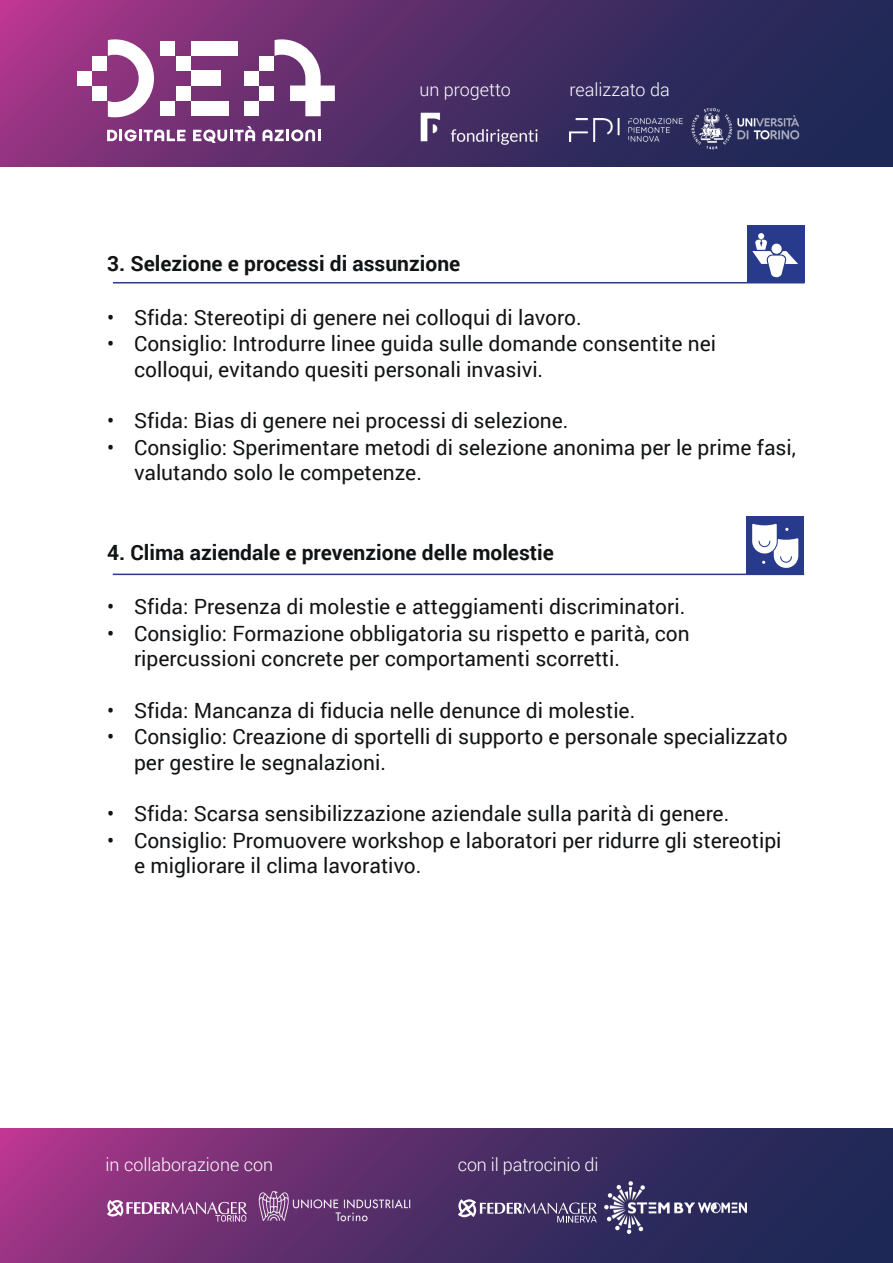
<style>
.page{position:relative;width:893px;height:1263px;background:#fff}
.page>*{position:absolute;margin:0;border:0;box-sizing:border-box;transform-origin:0 0}
.t1{font:21px/25.2px "Roboto";color:#111315}
.t2{font:700 21px "Roboto";color:#111315}
.t3{font:300 18px "Roboto";color:#fff}
</style>
<div class="page">
<svg style="left:0;top:0;width:893px;height:166px;background:#532d69"></svg>
<svg style="left:108px;top:39px;width:46px;height:78px"></svg>
<div style="left:92px;top:56px;width:15px;height:15px;background:#fff"></div>
<div style="left:77px;top:71px;width:15px;height:15px;background:#fff"></div>
<div style="left:92px;top:86px;width:15px;height:15px;background:#fff"></div>
<div style="left:259px;top:56px;width:15px;height:15px;background:#fff"></div>
<div style="left:244px;top:71px;width:15px;height:15px;background:#fff"></div>
<div style="left:259px;top:86px;width:15px;height:15px;background:#fff"></div>
<div style="left:176px;top:56px;width:15px;height:15px;background:#fff"></div>
<div style="left:160px;top:41px;width:15px;height:15px;background:#fff"></div>
<div style="left:176px;top:86px;width:15px;height:15px;background:#fff"></div>
<div style="left:160px;top:101px;width:15px;height:15px;background:#fff"></div>
<div style="left:244px;top:101px;width:15px;height:15px;background:#fff"></div>
<div style="left:191px;top:101px;width:38px;height:15px;background:#fff"></div>
<div style="left:191px;top:41px;width:46px;height:15px;background:#fff"></div>
<div style="left:191px;top:71px;width:30px;height:15px;background:#fff"></div>
<svg style="left:275px;top:39px;width:60px;height:77px"></svg>
<svg style="left:107px;top:130px;width:78px;height:11px"></svg>
<svg style="left:193px;top:126px;width:62px;height:17px"></svg>
<svg style="left:262px;top:130px;width:58px;height:11px"></svg>
<img style="left:409px;top:105px;width:39px;height:42px">
<img style="left:451px;top:126px;width:88px;height:19px">
<svg style="left:0;top:1129px;width:893px;height:134px;background:#552d69"></svg>
<img style="left:247px;top:1178px;width:177px;height:55px">
<img style="left:107px;top:1200px;width:140px;height:22px">
<img style="left:605px;top:1181px;width:141px;height:52px">
<svg style="left:456px;top:1199px;width:141px;height:23px;background:#695b83"></svg>
<img style="left:569px;top:118px;width:113px;height:23px">
<img style="left:687px;top:104px;width:117px;height:48px">
<hr style="left:113px;top:282px;width:691px;height:1px;background:#273a8b">
<div style="left:746px;top:225px;width:58px;height:58px;background:#273a8b"></div>
<svg style="left:752px;top:233px;width:46px;height:44px"></svg>
<hr style="left:113px;top:574px;width:691px;height:1px;background:#273a8b">
<div style="left:746px;top:516px;width:58px;height:58px;background:#273a8b"></div>
<svg style="left:752px;top:524px;width:46px;height:44px"></svg>
<p class="t3" style="left:419px;top:77px;width:93px">un progetto</p>
<p class="t3" style="left:569px;top:77px;width:102px">realizzato da</p>
<p class="t2" style="left:107px;top:249px;width:355px">3. Selezione e processi di assunzione</p>
<p class="t1" style="left:107px;top:304px;width:476px">• Sfida: Stereotipi di genere nei colloqui di lavoro.</p>
<p class="t1" style="left:134px;top:330px;width:584px;text-indent:-27px">• Consiglio: Introdurre linee guida sulle domande consentite nei colloqui, evitando quesiti personali invasivi.</p>
<p class="t1" style="left:107px;top:408px;width:463px">• Sfida: Bias di genere nei processi di selezione.</p>
<p class="t1" style="left:134px;top:434px;width:663px;text-indent:-27px">• Consiglio: Sperimentare metodi di selezione anonima per le prime fasi, valutando solo le competenze.</p>
<p class="t2" style="left:107px;top:538px;width:448px">4. Clima aziendale e prevenzione delle molestie</p>
<p class="t1" style="left:107px;top:593px;width:580px">• Sfida: Presenza di molestie e atteggiamenti discriminatori.</p>
<p class="t1" style="left:134px;top:620px;width:557px;text-indent:-27px">• Consiglio: Formazione obbligatoria su rispetto e parità, con ripercussioni concrete per comportamenti scorretti.</p>
<p class="t1" style="left:107px;top:697px;width:530px">• Sfida: Mancanza di fiducia nelle denunce di molestie.</p>
<p class="t1" style="left:134px;top:723px;width:655px;text-indent:-27px">• Consiglio: Creazione di sportelli di supporto e personale specializzato per gestire le segnalazioni.</p>
<p class="t1" style="left:107px;top:801px;width:624px">• Sfida: Scarsa sensibilizzazione aziendale sulla parità di genere.</p>
<p class="t1" style="left:134px;top:827px;width:649px;text-indent:-27px">• Consiglio: Promuovere workshop e laboratori per ridurre gli stereotipi e migliorare il clima lavorativo.</p>
<p class="t3" style="left:106px;top:1152px;width:169px">in collaborazione con</p>
<p class="t3" style="left:458px;top:1152px;width:142px">con il patrocinio di</p>
</div>
